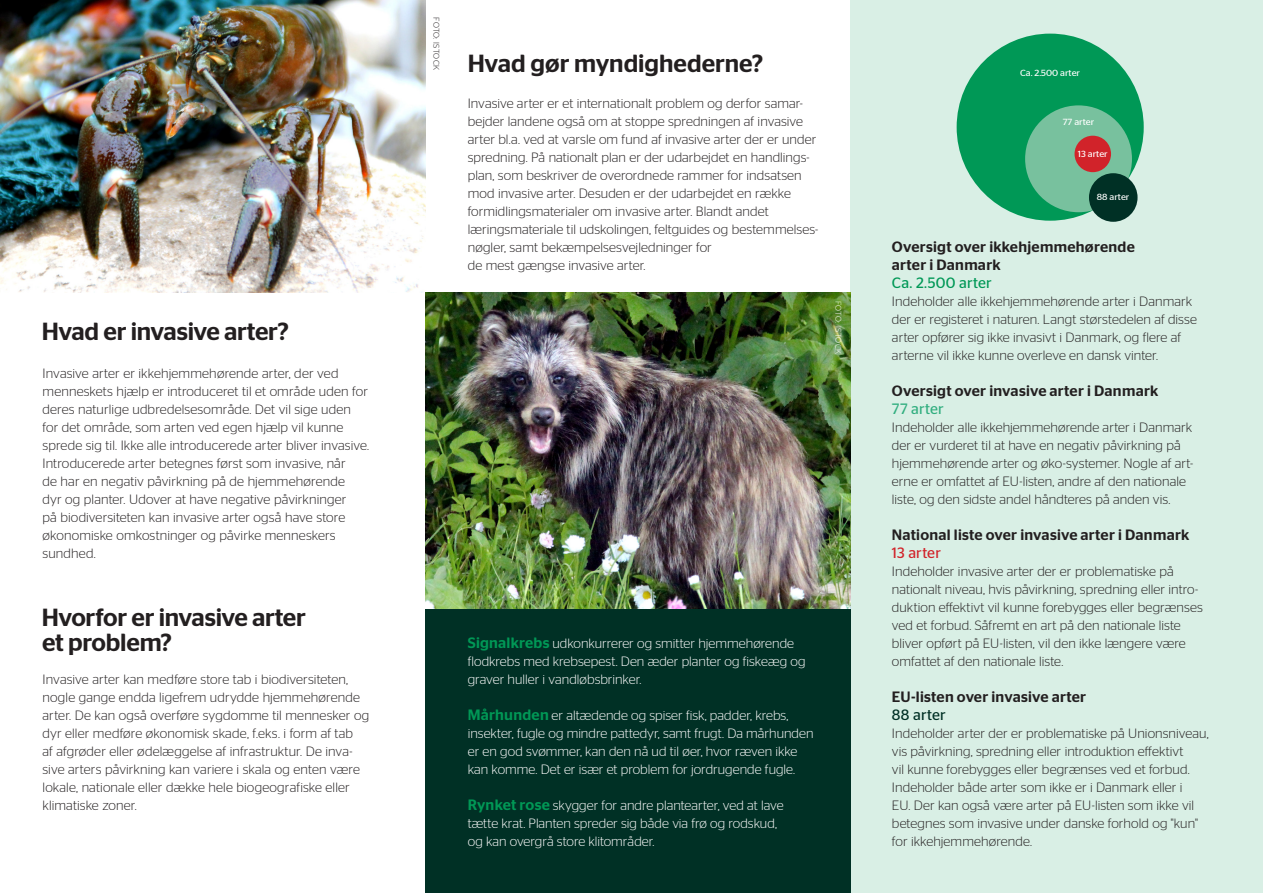
<style>
.page{position:relative;width:1263px;height:893px;background:#fff}
.page>*{position:absolute;margin:0;border:0;box-sizing:border-box;transform-origin:0 0}
.Rubrik_-_3-fold{font:500 24.75px/24.8px "Stag Sans";letter-spacing:-.01em;color:#231f20}
.MINK_Brød_9_5_12_5{font:500 15px/18px "Stag Sans";letter-spacing:.015em;color:#231f20}
.MINK_Brød_9_5_12_5-2{font:300 13.5px/18px "Stag Sans";letter-spacing:.005em;color:#231f20}
.MINK_Brød_9_5_12_5-3{font:300 13.5px/18px "Stag Sans";letter-spacing:.005em;color:#fff}
.Rubrik_-_3-fold-2{font:300 13.5px/18px "Stag Sans";letter-spacing:.01em;color:#231f20}
.t1{font:8.85px "Stag Sans";color:#fff;scale:1.05 1}
.MINK_Brød_9_5_12_5-4{font:300 8.25px "Stag Sans";letter-spacing:.025em;color:#231f20}
.MINK_Brød_9_5_12_5-5{font:300 8.25px "Stag Sans";letter-spacing:.025em;color:#fff}
.s1{font-weight:500;font-size:15px;color:#009856}
.s2{font-weight:400;color:#009856}
.s3{font-weight:400;color:#31ae7f}
.s4{font-weight:400;color:#d1232a}
.s5{font-weight:400;color:#003025}
</style>
<div class="page">
<div style="left:850px;top:0;width:413px;height:893px;background:#d9efe5"></div>
<div style="left:425px;top:608px;width:425px;height:285px;background:#003025"></div>
<img style="left:0;top:0;width:425px;height:292px">
<img style="left:425px;top:292px;width:425px;height:316px">
<div style="left:957px;top:34px;width:187px;height:187px;background:#009856;border-radius:50%"></div>
<div style="left:1025px;top:105px;width:107px;height:107px;background:#78c19e;border-radius:50%"></div>
<div style="left:1074px;top:136px;width:37px;height:36px;background:#d1232a;border-radius:50%"></div>
<div style="left:1089px;top:173px;width:48px;height:49px;background:#003025;border-radius:50%"></div>
<p class="Rubrik_-_3-fold" style="left:42px;top:319px;width:248px">Hvad er invasive arter?</p>
<p class="MINK_Brød_9_5_12_5-2" style="left:43px;top:364px;width:328px">Invasive arter er ikkehjemmehørende arter, der ved menneskets hjælp er introduceret til et område uden for deres naturlige udbredelsesområde. Det vil sige uden for det område, som arten ved egen hjælp vil kunne sprede sig til. Ikke alle introducerede arter bliver invasive.<br>Introducerede arter betegnes først som invasive, når<br>de har en negativ påvirkning på de hjemmehørende<br>dyr og planter. Udover at have negative påvirkninger<br>på biodiversiteten kan invasive arter også have store økonomiske omkostninger og påvirke menneskers sundhed.</p>
<p class="Rubrik_-_3-fold" style="left:42px;top:605px;width:266px">Hvorfor er invasive arter et problem?</p>
<p class="Rubrik_-_3-fold-2" style="left:43px;top:670px;width:328px">Invasive arter kan medføre store tab i biodiversiteten, nogle gange endda ligefrem udrydde hjemmehørende arter. De kan også overføre sygdomme til mennesker og dyr eller medføre økonomisk skade, f.eks. i form af tab<br>af afgrøder eller ødelæggelse af infrastruktur. De inva&shy;sive arters påvirkning kan variere i skala og enten være lokale, nationale eller dække hele biogeografiske eller klimatiske zoner.</p>
<p class="MINK_Brød_9_5_12_5-4" style="left:441px;top:17px;width:55px;rotate:90deg">FOTO: ISTOCK</p>
<p class="Rubrik_-_3-fold" style="left:468px;top:51px;width:297px">Hvad gør myndighederne?</p>
<p class="MINK_Brød_9_5_12_5-2" style="left:468px;top:94px;width:352px">Invasive arter er et internationalt problem og derfor samar&shy;bejder landene også om at stoppe spredningen af invasive arter bl.a. ved at varsle om fund af invasive arter der er under spredning. På nationalt plan er der udarbejdet en handlings&shy;plan, som beskriver de overordnede rammer for indsatsen mod invasive arter. Desuden er der udarbejdet en række formidlingsmaterialer om invasive arter. Blandt andet læringsmateriale til udskolingen, feltguides og bestemmelses&shy;nøgler, samt bekæmpelsesvejledninger for<br>de mest gængse invasive arter.</p>
<p class="MINK_Brød_9_5_12_5-5" style="left:843px;top:301px;width:55px;rotate:90deg">FOTO: ISTOCK</p>
<p class="MINK_Brød_9_5_12_5-3" style="left:468px;top:634px;width:339px"><span class="s1">Signalkrebs</span> udkonkurrerer og smitter hjemmehørende flodkrebs med krebsepest. Den æder planter og fiskeæg og graver huller i vandløbsbrinker.</p>
<p class="MINK_Brød_9_5_12_5-3" style="left:468px;top:706px;width:347px"><span class="s1">Mårhunden</span> er altædende og spiser fisk, padder, krebs, insekter, fugle og mindre pattedyr, samt frugt. Da mårhunden er en god svømmer, kan den nå ud til øer, hvor ræven ikke kan komme. Det er især et problem for jordrugende fugle.</p>
<p class="MINK_Brød_9_5_12_5-3" style="left:468px;top:796px;width:317px"><span class="s1">Rynket rose</span> skygger for andre plantearter, ved at lave tætte krat. Planten spreder sig både via frø og rodskud, og kan overgrå store klitområder.</p>
<p class="t1" style="left:1020px;top:68px;width:59px">Ca. 2.500 arter</p>
<p class="t1" style="left:1063px;top:116px;width:31px">77 arter</p>
<p class="t1" style="left:1078px;top:149px;width:30px">13 arter</p>
<p class="t1" style="left:1097px;top:192px;width:33px">88 arter</p>
<p class="MINK_Brød_9_5_12_5" style="left:892px;top:238px;width:244px">Oversigt over ikkehjemmehørende</p>
<p class="MINK_Brød_9_5_12_5" style="left:892px;top:256px;width:110px">arter i Danmark<br><span class="s2">Ca. 2.500 arter</span></p>
<p class="MINK_Brød_9_5_12_5-2" style="left:892px;top:292px;width:306px">Indeholder alle ikkehjemmehørende arter i Danmark der er registeret i naturen. Langt størstedelen af disse arter opfører sig ikke invasivt i Danmark, og flere af arterne vil ikke kunne overleve en dansk vinter.</p>
<p class="MINK_Brød_9_5_12_5" style="left:892px;top:382px;width:268px">Oversigt over invasive arter i Danmark<br><span class="s3">77 arter</span></p>
<p class="MINK_Brød_9_5_12_5-2" style="left:892px;top:418px;width:303px">Indeholder alle ikkehjemmehørende arter i Danmark der er vurderet til at have en negativ påvirkning på hjemmehørende arter og øko-systemer. Nogle af art&shy;erne er omfattet af EU-listen, andre af den nationale liste, og den sidste andel håndteres på anden vis.</p>
<p class="MINK_Brød_9_5_12_5" style="left:892px;top:526px;width:299px">National liste over invasive arter i Danmark<br><span class="s4">13 arter</span></p>
<p class="MINK_Brød_9_5_12_5-2" style="left:892px;top:562px;width:312px">Indeholder invasive arter der er problematiske på nationalt niveau, hvis påvirkning, spredning eller intro&shy;duktion effektivt vil kunne forebygges eller begrænses ved et forbud. Såfremt en art på den nationale liste bliver opført på EU-listen, vil den ikke længere være omfattet af den nationale liste.</p>
<p class="MINK_Brød_9_5_12_5" style="left:892px;top:688px;width:196px">EU-listen over invasive arter<br><span class="s5">88 arter</span></p>
<p class="MINK_Brød_9_5_12_5-2" style="left:892px;top:724px;width:318px">Indeholder arter der er problematiske på Unionsniveau, vis påvirkning, spredning eller introduktion effektivt<br>vil kunne forebygges eller begrænses ved et forbud.<br>Indeholder både arter som ikke er i Danmark eller i<br>EU. Der kan også være arter på EU-listen som ikke vil betegnes som invasive under danske forhold og "kun" for ikkehjemmehørende.</p>
</div>
